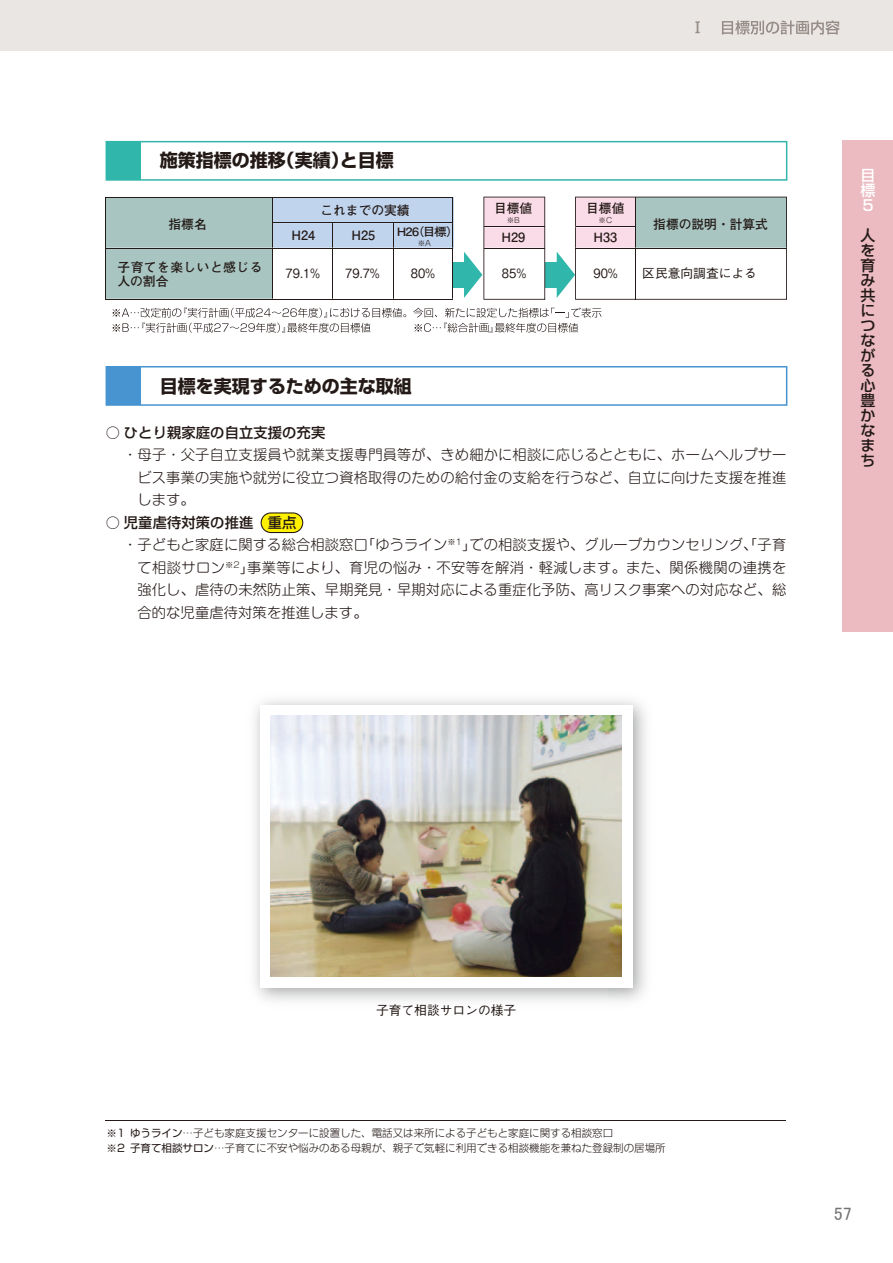
<style>
.page{position:relative;width:893px;height:1263px;background:#fff}
.page>*{position:absolute;margin:0;border:0;box-sizing:border-box;transform-origin:0 0}
.t1{font:18px "G Shin Go Bold 83 pv RKSJ H";color:#231916}
.t2{font:18px "MS P Gothic";color:#727272}
.t3{font:15px/15px "G Shin Go Medium 83 pv RKSJ H";color:#231916;text-align:justify}
.t4{font:15px/15px "G Shin Go Medium 83 pv RKSJ H";color:#fff;text-align:justify}
.t5{font:14.25px/22.5px "G Shin M Go Light 83 pv RKSJ H";letter-spacing:.01em;color:#231916;text-align:justify}
.t6{font:14.25px "G Shin Go Medium 83 pv RKSJ H";letter-spacing:.01em;color:#231916}
.t7{font:12.75px "Futo Go B101 Upr Bold 90 pv RKSJ H";color:#231916}
.t8{font:12.75px "Gothic BBB Upr Medium 90 pv RKSJ H";color:#231916}
.t9{font:12.75px "Gothic BBB Upr Medium 90 pv RKSJ H";color:#231916;scale:.9 1}
.t10{font:12.75px/14.2px "Futo Go B101 Upr Bold 90 pv RKSJ H";letter-spacing:.035em;color:#231916}
.t11{font:11.55px "Futo Go B101 Upr Bold 90 pv RKSJ H";color:#231916;scale:1.11 1}
.t12{font:10.5px/15px "G Shin Go Light 83 pv RKSJ H";color:#231916}
.t13{font:7.5px "G Shin M Go Light 83 pv RKSJ H";color:#231916}
.s1{font-family:"G Shin Go regular 83 pv RKSJ H"}
</style>
<div class="page">
<svg style="left:106px;top:141px;width:681px;height:40px"></svg>
<svg style="left:106px;top:366px;width:681px;height:40px"></svg>
<svg style="left:261px;top:512px;width:42px;height:21px"></svg>
<hr style="left:106px;top:1120px;width:680px;height:1px;background:#231916">
<img style="left:271px;top:716px;width:351px;height:261px">
<div style="left:449px;top:262px;width:22px;height:26px;background:#30b6aa"></div>
<div style="left:542px;top:262px;width:21px;height:26px;background:#30b6aa"></div>
<div style="left:273px;top:248px;width:180px;height:51px;background:#fff"></div>
<div style="left:269px;top:197px;width:184px;height:51px;background:#c0d4ee"></div>
<svg style="left:557px;top:197px;width:230px;height:103px"></svg>
<div style="left:106px;top:197px;width:167px;height:102px;background:#a8c5c1"></div>
<hr style="left:576px;top:226px;width:60px;height:1px;background:#231916">
<hr style="left:106px;top:197px;width:347px;height:1px;background:#231916">
<hr style="left:272px;top:197px;width:1px;height:102px;background:#231916">
<hr style="left:105px;top:197px;width:1px;height:102px;background:#231916">
<hr style="left:452px;top:197px;width:1px;height:102px;background:#231916">
<hr style="left:393px;top:222px;width:1px;height:77px;background:#231916">
<hr style="left:332px;top:222px;width:1px;height:77px;background:#231916">
<hr style="left:635px;top:197px;width:1px;height:102px;background:#231916">
<hr style="left:106px;top:248px;width:347px;height:1px;background:#231916">
<hr style="left:575px;top:248px;width:211px;height:1px;background:#231916">
<hr style="left:106px;top:299px;width:347px;height:1px;background:#231916">
<svg style="left:464px;top:197px;width:81px;height:103px"></svg>
<svg style="left:113px;top:308px;width:293px;height:25px"></svg>
<svg style="left:413px;top:308px;width:188px;height:25px"></svg>
<hr style="left:273px;top:222px;width:180px;height:1px;background:#231916">
<div style="left:0;top:0;width:893px;height:51px;background:#eae6e4"></div>
<svg style="left:695px;top:21px;width:5px;height:12px"></svg>
<svg style="left:722px;top:20px;width:118px;height:15px"></svg>
<div style="left:842px;top:141px;width:51px;height:491px;background:#ebbbc1"></div>
<p class="t1" style="left:106px;top:149px;width:289px">　　　施策指標の推移（実績）と目標</p>
<p class="t7" style="left:169px;top:214px;width:40px">指標名</p>
<p class="t7" style="left:320px;top:199px;width:91px">これまでの実績</p>
<p class="t7" style="left:292px;top:225px;width:25px">H24</p>
<p class="t7" style="left:351px;top:225px;width:25px">H25</p>
<p class="t11" style="left:397px;top:222px;width:58px">H2（目標）</p>
<p class="t11" style="left:412px;top:222px;width:8px">6</p>
<p class="t13" style="left:418px;top:238px;width:15px">※A</p>
<p class="t7" style="left:494px;top:198px;width:40px">目標値</p>
<p class="t13" style="left:507px;top:215px;width:15px">※B</p>
<p class="t7" style="left:586px;top:198px;width:40px">目標値</p>
<p class="t13" style="left:598px;top:215px;width:15px">※C</p>
<p class="t7" style="left:501px;top:227px;width:25px">H29</p>
<p class="t7" style="left:593px;top:227px;width:25px">H33</p>
<p class="t10" style="left:117px;top:260px;width:146px">子育てを楽しいと感じる人の割合</p>
<p class="t9" style="left:286px;top:263px;width:40px">79.1%</p>
<p class="t9" style="left:345px;top:263px;width:40px">79.7%</p>
<p class="t9" style="left:411px;top:263px;width:29px">80%</p>
<p class="t9" style="left:502px;top:263px;width:29px">85%</p>
<p class="t9" style="left:593px;top:263px;width:29px">90%</p>
<p class="t7" style="left:653px;top:214px;width:116px">指標の説明・計算式</p>
<p class="t8" style="left:642px;top:263px;width:116px">区民意向調査による</p>
<p class="t1" style="left:106px;top:374px;width:307px">　　　目標を実現するための主な取組</p>
<p class="t6" style="left:106px;top:423px;width:221px">○ ひとり親家庭の自立支援の充実</p>
<p class="t5" style="left:137px;top:442px;width:650px;text-indent:-14px">・母子・父子自立支援員や就業支援専門員等が、きめ細かに相談に応じるとともに、ホームヘルプサービス事業の実施や就労に役立つ資格取得のための給付金の支給を行うなど、自立に向けた支援を推進します。</p>
<p class="t6" style="left:106px;top:513px;width:192px">○ 児童虐待対策の推進　重点</p>
<p class="t5" style="left:137px;top:532px;width:650px;text-indent:-14px">・子どもと家庭に関する総合相談窓口「ゆうライン<sup>※1</sup>」での相談支援や、グループカウンセリング、「子育て相談サロン<sup>※2</sup>」事業等により、育児の悩み・不安等を解消・軽減します。また、関係機関の連携を強化し、虐待の未然防止策、早期発見・早期対応による重症化予防、高リスク事案への対応など、総合的な児童虐待対策を推進します。</p>
<p class="t4" style="left:860px;top:167px;width:16px">目標5</p>
<p class="t3" style="left:860px;top:227px;width:16px">人を育み共につながる心豊かなまち</p>
<p class="t8" style="left:376px;top:1000px;width:142px">子育て相談サロンの様子</p>
<p class="t12" style="left:107px;top:1125px;width:561px"><span class="s1">※1 ゆうライン</span>…子ども家庭支援センターに設置した、電話又は来所による子どもと家庭に関する相談窓口<br><span class="s1">※2 子育て相談サロン</span>…子育てに不安や悩みのある母親が、親子で気軽に利用できる相談機能を兼ねた登録制の居場所</p>
<p class="t2" style="left:834px;top:1205px;width:19px">57</p>
</div>
